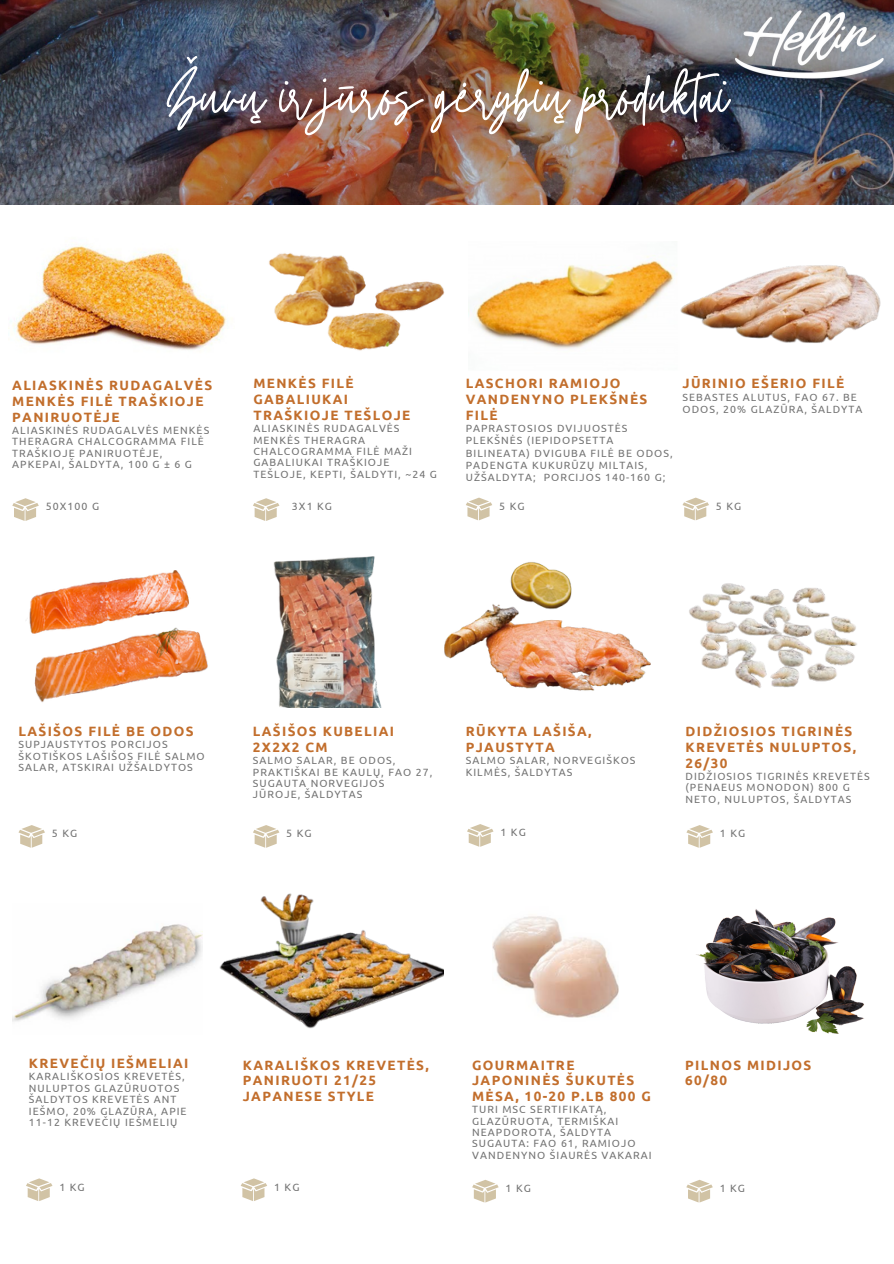
<style>
.page{position:relative;width:894px;height:1264px;background:#fff}
.page>*{position:absolute;margin:0;border:0;box-sizing:border-box;transform-origin:0 0}
.t1{font:55.5px "Twister";color:#fff}
.t2{font:700 13.5px/15.8px "Ubuntu";letter-spacing:.1em;color:#c26e2c}
.t3{font:10.65px "Ubuntu";letter-spacing:.1em;color:#737373}
.t4{font:10.5px/11.4px "Ubuntu";letter-spacing:.1em;color:#737373}
</style>
<div class="page">
<img style="left:10px;top:245px;width:217px;height:105px">
<img style="left:468px;top:255px;width:205px;height:94px">
<img style="left:0;top:0;width:893px;height:204px">
<svg style="left:12px;top:498px;width:27px;height:23px"></svg>
<svg style="left:253px;top:498px;width:26px;height:23px"></svg>
<svg style="left:466px;top:497px;width:26px;height:23px"></svg>
<img style="left:269px;top:253px;width:176px;height:98px">
<svg style="left:467px;top:824px;width:26px;height:22px"></svg>
<svg style="left:18px;top:825px;width:27px;height:22px"></svg>
<img style="left:29px;top:570px;width:179px;height:132px">
<svg style="left:26px;top:1178px;width:26px;height:23px"></svg>
<img style="left:12px;top:924px;width:190px;height:98px">
<img style="left:696px;top:909px;width:168px;height:125px">
<svg style="left:686px;top:1180px;width:26px;height:22px"></svg>
<img style="left:219px;top:893px;width:224px;height:136px">
<svg style="left:241px;top:1178px;width:26px;height:23px"></svg>
<img style="left:735px;top:10px;width:147px;height:69px">
<svg style="left:472px;top:1180px;width:26px;height:22px"></svg>
<img style="left:492px;top:916px;width:126px;height:102px">
<svg style="left:682px;top:497px;width:26px;height:23px"></svg>
<img style="left:673px;top:265px;width:208px;height:78px">
<svg style="left:253px;top:825px;width:26px;height:22px"></svg>
<img style="left:273px;top:556px;width:109px;height:151px">
<img style="left:444px;top:562px;width:207px;height:129px">
<svg style="left:686px;top:825px;width:26px;height:22px"></svg>
<img style="left:689px;top:583px;width:168px;height:105px">
<p class="t1" style="left:164px;top:57px;width:568px">Žuvų ir jūros gėrybių produktai</p>
<p class="t2" style="left:12px;top:377px;width:201px">ALIASKINĖS RUDAGALVĖS<br>MENKĖS FILĖ TRAŠKIOJE<br>PANIRUOTĖJE</p>
<p class="t4" style="left:12px;top:424px;width:198px">ALIASKINĖS RUDAGALVĖS MENKĖS<br>THERAGRA CHALCOGRAMMA FILĖ<br>TRAŠKIOJE PANIRUOTĖJE,<br>APKEPAI, ŠALDYTA, 100 G ± 6 G</p>
<p class="t3" style="left:46px;top:500px;width:55px">50X100 G</p>
<p class="t2" style="left:253px;top:375px;width:158px">MENKĖS FILĖ<br>GABALIUKAI<br>TRAŠKIOJE TEŠLOJE</p>
<p class="t4" style="left:253px;top:422px;width:185px">ALIASKINĖS RUDAGALVĖS<br>MENKĖS THERAGRA<br>CHALCOGRAMMA FILĖ MAŽI<br>GABALIUKAI TRAŠKIOJE<br>TEŠLOJE, KEPTI, ŠALDYTI, ~24 G</p>
<p class="t3" style="left:292px;top:500px;width:42px">3X1 KG</p>
<p class="t2" style="left:465px;top:375px;width:183px">LASCHORI RAMIOJO<br>VANDENYNO PLEKŠNĖS<br>FILĖ</p>
<p class="t4" style="left:465px;top:422px;width:208px;line-height:12.3px">PAPRASTOSIOS DVIJUOSTĖS<br>PLEKŠNĖS (IEPIDOPSETTA<br>BILINEATA) DVIGUBA FILĖ BE ODOS,<br>PADENGTA KUKURŪZŲ MILTAIS,<br>UŽŠALDYTA; PORCIJOS 140-160 G;</p>
<p class="t3" style="left:499px;top:500px;width:27px">5 KG</p>
<p class="t2" style="left:682px;top:375px;width:163px">JŪRINIO EŠERIO FILĖ</p>
<p class="t4" style="left:682px;top:390px;width:181px;line-height:12.3px">SEBASTES ALUTUS, FAO 67. BE<br>ODOS, 20% GLAZŪRA, ŠALDYTA</p>
<p class="t3" style="left:715px;top:500px;width:27px">5 KG</p>
<p class="t2" style="left:18px;top:723px;width:177px">LAŠIŠOS FILĖ BE ODOS</p>
<p class="t4" style="left:18px;top:738px;width:188px">SUPJAUSTYTOS PORCIJOS<br>ŠKOTIŠKOS LAŠIŠOS FILĖ SALMO<br>SALAR, ATSKIRAI UŽŠALDYTOS</p>
<p class="t3" style="left:52px;top:827px;width:27px">5 KG</p>
<p class="t2" style="left:253px;top:723px;width:143px">LAŠIŠOS KUBELIAI<br>2X2X2 CM</p>
<p class="t4" style="left:253px;top:754px;width:181px">SALMO SALAR, BE ODOS,<br>PRAKTIŠKAI BE KAULŲ, FAO 27,<br>SUGAUTA NORVEGIJOS<br>JŪROJE, ŠALDYTAS</p>
<p class="t3" style="left:286px;top:827px;width:27px">5 KG</p>
<p class="t2" style="left:465px;top:723px;width:127px">RŪKYTA LAŠIŠA,<br>PJAUSTYTA</p>
<p class="t4" style="left:465px;top:754px;width:171px">SALMO SALAR, NORVEGIŠKOS<br>KILMĖS, ŠALDYTAS</p>
<p class="t3" style="left:500px;top:826px;width:27px">1 KG</p>
<p class="t2" style="left:685px;top:723px;width:172px">DIDŽIOSIOS TIGRINĖS<br>KREVETĖS NULUPTOS,<br>26/30</p>
<p class="t4" style="left:685px;top:770px;width:186px">DIDŽIOSIOS TIGRINĖS KREVETĖS (PENAEUS MONODON) 800 G<br>NETO, NULUPTOS, ŠALDYTAS</p>
<p class="t3" style="left:719px;top:827px;width:27px">1 KG</p>
<p class="t2" style="left:29px;top:1055px;width:161px">KREVEČIŲ IEŠMELIAI</p>
<p class="t4" style="left:29px;top:1070px;width:159px">KARALIŠKOSIOS KREVETĖS,<br>NULUPTOS GLAZŪRUOTOS<br>ŠALDYTOS KREVETĖS ANT<br>IEŠMO, 20% GLAZŪRA, APIE<br>11-12 KREVEČIŲ IEŠMELIŲ</p>
<p class="t3" style="left:59px;top:1180px;width:27px">1 KG</p>
<p class="t2" style="left:243px;top:1056px;width:187px">KARALIŠKOS KREVETĖS,<br>PANIRUOTI 21/25<br>JAPANESE STYLE</p>
<p class="t3" style="left:274px;top:1180px;width:27px">1 KG</p>
<p class="t2" style="left:472px;top:1056px;width:180px">GOURMAITRE<br>JAPONINĖS ŠUKUTĖS<br>MĖSA, 10-20 P.LB 800 G</p>
<p class="t4" style="left:472px;top:1103px;width:181px">TURI MSC SERTIFIKATĄ,<br>GLAZŪRUOTA, TERMIŠKAI<br>NEAPDOROTA, ŠALDYTA<br>SUGAUTA: FAO 61, RAMIOJO<br>VANDENYNO ŠIAURĖS VAKARAI</p>
<p class="t3" style="left:505px;top:1181px;width:27px">1 KG</p>
<p class="t2" style="left:685px;top:1056px;width:128px">PILNOS MIDIJOS<br>60/80</p>
<p class="t3" style="left:719px;top:1181px;width:27px">1 KG</p>
</div>
